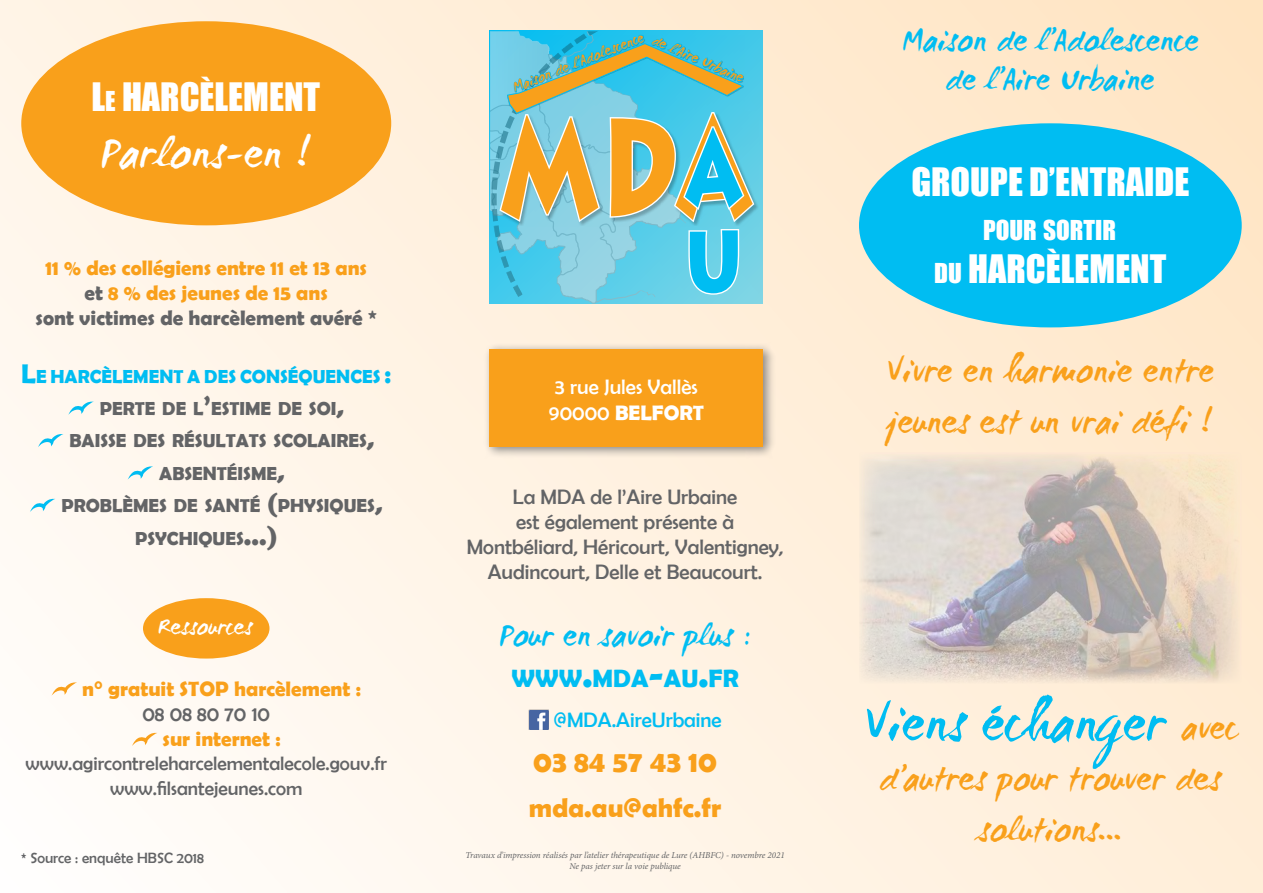
<style>
.page{position:relative;width:1263px;height:893px;background:#fff}
.page>*{position:absolute;margin:0;border:0;box-sizing:border-box;transform-origin:0 0}
.t1{font:900 136.8px "Lithos Pro";color:#f9a01b;scale:.67 1}
.t2{font:900 102.6px "Lithos Pro";color:#00bdf2;scale:.67 1}
.t3{font:900 85.5px "Lithos Pro";color:#00bdf2;scale:.8 1}
.t4{font:54px "WC Mano Negra Bta";color:#00bdf2}
.t5{font:45px "WC Mano Negra Bta";color:#fff}
.t6{font:36px/51px "WC Mano Negra Bta";color:#f9a01b}
.t7{font:36px "Impact";color:#fff}
.t8{font:33px/39.6px "WC Mano Negra Bta";color:#00bdf2;text-align:center}
.t9{font:700 30px "Berlin Sans FB Demi";color:#f9a01b}
.t10{font:700 27px "Berlin Sans FB Demi";color:#f9a01b}
.t11{font:700 25.2px "Berlin Sans FB Demi";color:#00bdf2}
.t12{font:25.2px "Impact";color:#fff}
.t13{font:24px "WC Mano Negra Bta";color:#fff}
.t14{font:700 21px/25.2px "Berlin Sans FB Demi";color:#f9a01b;text-align:center}
.t15{font:21px/25.2px "Berlin Sans FB";color:#636466;text-align:center}
.t16{font:21px "Berlin Sans FB";color:#00bdf2}
.t17{font:21px "Berlin Sans FB";color:#fff}
.t18{font:700 21px "Berlin Sans FB Demi";color:#fff}
.t19{font:19.5px/25.2px "Berlin Sans FB";color:#636466;text-align:center}
.t20{font:700 18.9px "Berlin Sans FB Demi";color:#636466}
.t21{font:700 18.9px "Berlin Sans FB Demi";color:#00bdf2}
.t22{font:15.45px "WC Mano Negra Bta";color:#f9a01b}
.t23{font:15px "Berlin Sans FB";color:#636466}
.t24{font:italic 9px/10.8px "Minion Pro";letter-spacing:-.01em;color:#636466;text-align:center}
.s1{font-style:inherit}
.s2{font-size:25.2px}
.s3{color:#636466}
.s4{font-size:27px}
.s5{font-family:"Berlin Sans FB";font-weight:400}
.s6{font-size:36px}
.s7{font-size:36px;color:#f9a01b}
</style>
<div class="page">
<div style="left:0;top:0;width:1263px;height:893px;background:linear-gradient(to right,#fffaf5,#ffe9cd)"></div>
<svg style="left:68px;top:401px;width:27px;height:14px"></svg>
<svg style="left:38px;top:433px;width:26px;height:14px"></svg>
<svg style="left:128px;top:466px;width:26px;height:14px"></svg>
<svg style="left:30px;top:498px;width:26px;height:14px"></svg>
<svg style="left:52px;top:682px;width:26px;height:14px"></svg>
<svg style="left:132px;top:732px;width:26px;height:14px"></svg>
<div style="left:859px;top:123px;width:383px;height:204px;background:#00bdf2;border-radius:50%"></div>
<div style="left:21px;top:21px;width:370px;height:204px;background:#f9a01b;border-radius:50%"></div>
<div style="left:143px;top:598px;width:126px;height:61px;background:#f9a01b;border-radius:50%"></div>
<img style="left:859px;top:453px;width:383px;height:230px">
<div style="left:483px;top:343px;width:293px;height:116px;background:#636466;opacity:.75"></div>
<div style="left:490px;top:349px;width:273px;height:97px;background:#f9a01b"></div>
<div style="left:490px;top:31px;width:273px;height:273px;background:linear-gradient(to bottom,#41c8e8,#82d5e3)"></div>
<svg style="left:490px;top:31px;width:266px;height:273px;background:#6fc4d5"></svg>
<img style="left:528px;top:710px;width:21px;height:20px">
<h3 class="t7" style="left:91px;top:68px;width:230px"><span class="s1">L</span><span class="s2">E</span> HARCÈLEMENT</h3>
<h3 class="t5" style="left:101px;top:125px;width:211px">Parlons-en !</h3>
<p class="t14" style="left:36px;top:254px;width:343px">11 % des collégiens entre 11 et 13 ans <span class="s3">et</span> 8 % des jeunes de 15 ans<br><span class="s3">sont victimes de harcèlement avéré *</span></p>
<p class="t21" style="left:21px;top:365px;width:371px"><span class="s4">L</span>E HARCÈLEMENT A DES CONSÉQUENCES <span class="s4">:</span></p>
<p class="t20" style="left:100px;top:397px;width:246px">PERTE DE L<span class="s4">’</span>ESTIME DE SOI<span class="s4">,</span></p>
<p class="t20" style="left:70px;top:430px;width:306px">BAISSE DES RÉSULTATS SCOLAIRES<span class="s4">,</span></p>
<p class="t20" style="left:159px;top:462px;width:127px">ABSENTÉISME<span class="s4">,</span></p>
<p class="t20" style="left:61px;top:495px;width:323px">PROBLÈMES DE SANTÉ <span class="s4">(</span>PHYSIQUES<span class="s4">,</span></p>
<p class="t20" style="left:135px;top:527px;width:144px">PSYCHIQUES<span class="s4">...)</span></p>
<p class="t13" style="left:158px;top:612px;width:96px">Ressources</p>
<p class="t14" style="left:82px;top:676px;width:280px">n° gratuit STOP harcèlement :</p>
<p class="t15" style="left:142px;top:701px;width:129px">08 08 80 70 10</p>
<p class="t14" style="left:163px;top:726px;width:119px">sur internet :</p>
<p class="t19" style="left:26px;top:750px;width:363px">www.agircontreleharcelementalecole.gouv.fr www.filsantejeunes.com</p>
<p class="t23" style="left:21px;top:850px;width:184px">* Source : enquête HBSC 2018</p>
<p class="t22" style="left:510px;top:78px;width:141px;rotate:-21deg">Maison de l’Adolescence</p>
<p class="t22" style="left:657px;top:31px;width:100px;rotate:23deg">de l’Aire Urbaine</p>
<h2 class="t2" style="left:685px;top:105px;width:88px">A</h2>
<h3 class="t3" style="left:685px;top:209px;width:74px">U</h3>
<h1 class="t1" style="left:500px;top:83px;width:378px">MDA</h1>
<p class="t17" style="left:555px;top:376px;width:144px">3 rue Jules Vallès</p>
<p class="t18" style="left:549px;top:400px;width:157px"><span class="s5">90000</span> BELFORT</p>
<p class="t15" style="left:467px;top:484px;width:318px">La MDA de l’Aire Urbaine<br>est également présente à<br>Montbéliard, Héricourt, Valentigney,<br>Audincourt, Delle et Beaucourt.</p>
<h3 class="t8" style="left:500px;top:618px;width:253px">Pour en savoir plus :</h3>
<p class="t11" style="left:511px;top:664px;width:229px">WWW<span class="s6">.</span>MDA<span class="s6">-</span>AU<span class="s6">.</span>FR</p>
<p class="t16" style="left:554px;top:708px;width:169px">@MDA.AireUrbaine</p>
<h3 class="t9" style="left:533px;top:744px;width:186px">03 84 57 43 10</h3>
<p class="t10" style="left:529px;top:792px;width:194px">mda.au@ahfc.fr</p>
<p class="t24" style="left:465px;top:850px;width:321px">Travaux d’impression réalisés par l’atelier thérapeutique de Lure (AHBFC) - novembre 2021<br>Ne pas jeter sur la voie publique</p>
<h3 class="t8" style="left:902px;top:22px;width:299px">Maison de l’Adolescence de l’Aire Urbaine</h3>
<h3 class="t7" style="left:911px;top:154px;width:279px">GROUPE D’ENTRAIDE</h3>
<p class="t12" style="left:983px;top:210px;width:134px">POUR SORTIR</p>
<h3 class="t7" style="left:934px;top:241px;width:234px"><span class="s2">DU</span> HARCÈLEMENT</h3>
<h3 class="t6" style="left:886px;top:348px;width:330px">Vivre en harmonie entre jeunes est un vrai défi !</h3>
<h3 class="t4" style="left:863px;top:690px;width:376px">Viens échanger <span class="s7">avec</span></h3>
<h3 class="t6" style="left:879px;top:756px;width:343px;text-align:center">d’autres pour trouver des solutions...</h3>
</div>
